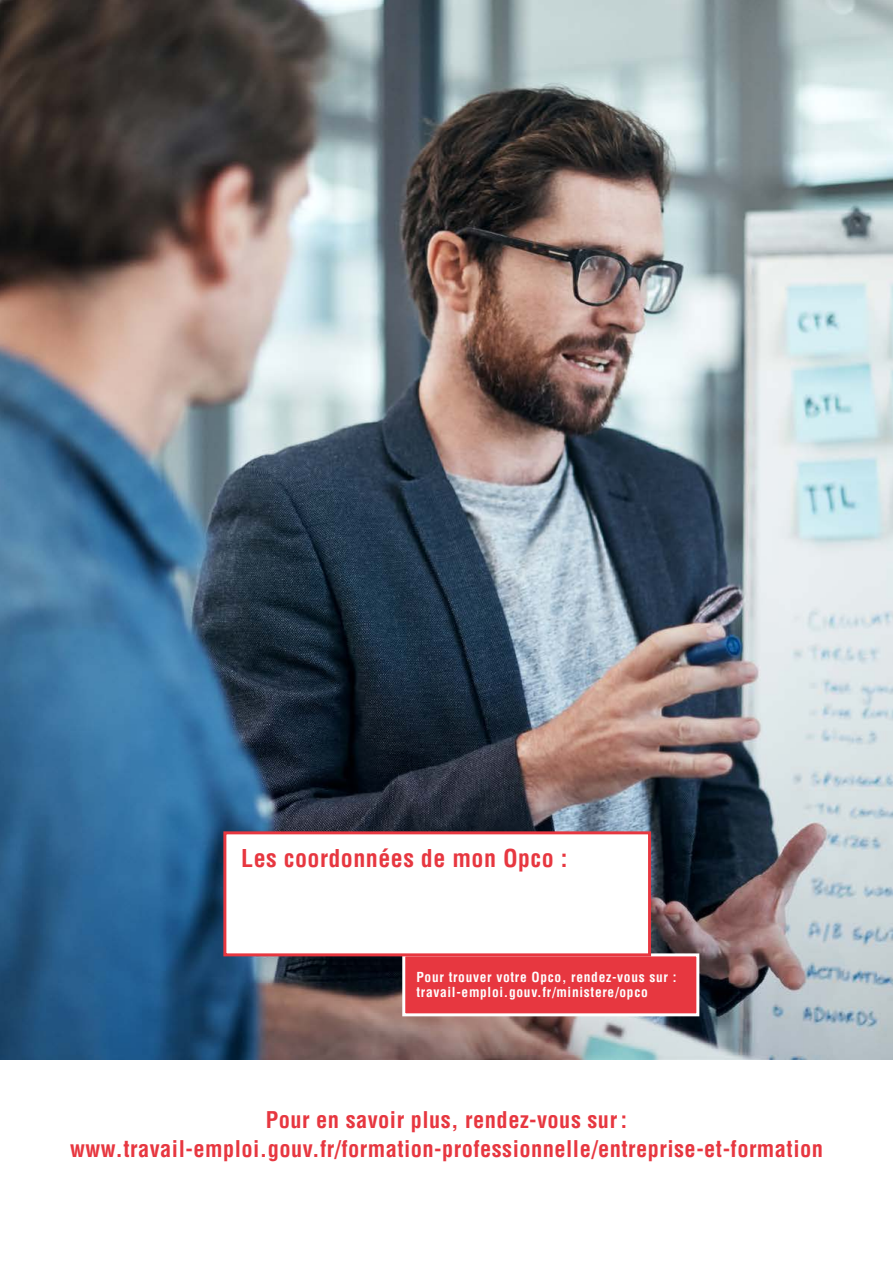
<style>
.page{position:relative;width:893px;height:1263px;background:#fff}
.page>*{position:absolute;margin:0;border:0;box-sizing:border-box;transform-origin:0 0}
.t1{font:700 condensed 24px "Helvetica LT Std";letter-spacing:.02em;color:#e73740}
.t2{font:700 condensed 22.5px/28.5px "Helvetica LT Std";letter-spacing:.02em;color:#e73740;text-align:center}
.t3{font:700 condensed 13.5px/15px "Helvetica LT Std";letter-spacing:.05em;color:#fff}
</style>
<div class="page">
<img style="left:0;top:0;width:893px;height:1060px">
<div style="left:404px;top:955px;width:294px;height:60px;background:#e73740"></div>
<div style="left:402px;top:953px;width:297px;height:63px;border:3px solid #fff"></div>
<div style="left:225px;top:833px;width:425px;height:122px;background:#fff"></div>
<div style="left:223px;top:831px;width:428px;height:125px;border:3px solid #e73740"></div>
<p class="t1" style="left:241px;top:843px;width:328px">Les coordonnées de mon Opco :</p>
<p class="t3" style="left:416px;top:970px;width:262px">Pour trouver votre Opco, rendez-vous sur : travail-emploi.gouv.fr/ministere/opco</p>
<p class="t2" style="left:70px;top:1106px;width:754px">Pour en savoir plus, rendez-vous sur: www.travail-emploi.gouv.fr/formation-professionnelle/entreprise-et-formation</p>
</div>
